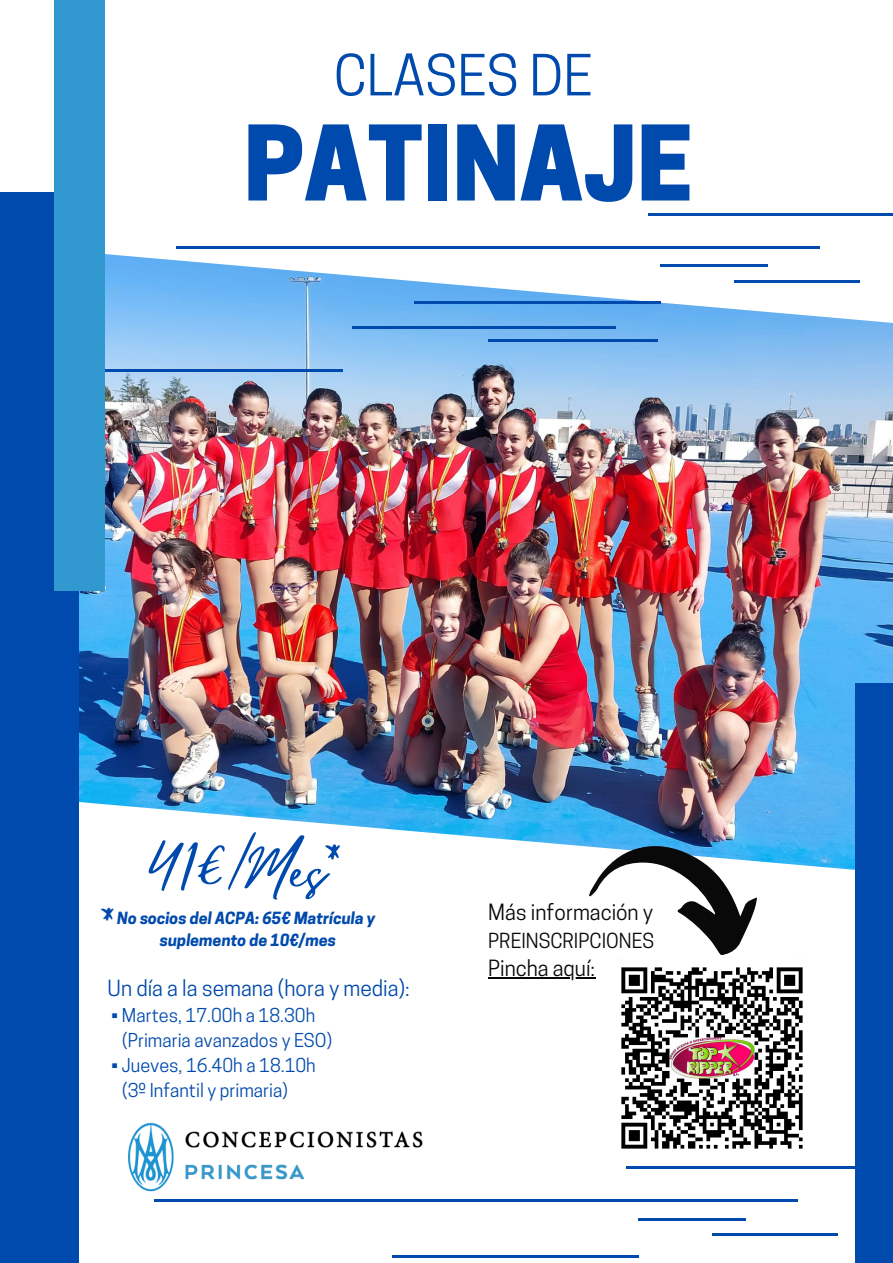
<style>
.page{position:relative;width:893px;height:1263px;background:#fff}
.page>*{position:absolute;margin:0;border:0;box-sizing:border-box;transform-origin:0 0}
.t1{font:800 97.57px "Cooper Hewitt";color:#004aad}
.t2{font:53.25px "Mistrully";color:#004aad}
.t3{font:53.25px "Cooper Hewitt";color:#004aad}
.t4{font:45px "Mistrully";color:#004aad}
.t5{font:21px "Cooper Hewitt";color:#004aad}
.t6{font:21px "Cooper Hewitt";color:#090909}
.t7{font:19.5px "Cooper Hewitt";color:#090909}
.t8{font:18px "Cooper Hewitt";color:#004aad}
.t9{font:italic 700 15.75px "Cooper Hewitt";color:#004aad}
</style>
<div class="page">
<img style="left:79px;top:244px;width:814px;height:626px">
<hr style="left:649px;top:214px;width:244px;height:2px;background:#004aad">
<hr style="left:660px;top:265px;width:108px;height:2px;background:#004aad">
<hr style="left:734px;top:280px;width:126px;height:2px;background:#004aad">
<hr style="left:414px;top:302px;width:246px;height:2px;background:#004aad">
<hr style="left:352px;top:326px;width:263px;height:2px;background:#004aad">
<hr style="left:488px;top:339px;width:169px;height:2px;background:#004aad">
<hr style="left:176px;top:246px;width:644px;height:2px;background:#004aad">
<hr style="left:14px;top:369px;width:329px;height:3px;background:#004aad">
<div style="left:0;top:192px;width:79px;height:1071px;background:#004aad"></div>
<div style="left:54px;top:0;width:50px;height:590px;background:#3198d0"></div>
<div style="left:855px;top:683px;width:38px;height:580px;background:#004aad"></div>
<hr style="left:626px;top:1167px;width:267px;height:2px;background:#004aad">
<hr style="left:638px;top:1218px;width:108px;height:2px;background:#004aad">
<hr style="left:712px;top:1233px;width:126px;height:2px;background:#004aad">
<hr style="left:392px;top:1255px;width:246px;height:2px;background:#004aad">
<hr style="left:154px;top:1199px;width:644px;height:2px;background:#004aad">
<img style="left:128px;top:1122px;width:295px;height:70px">
<svg style="left:581px;top:826px;width:186px;height:153px"></svg>
<img style="left:614px;top:960px;width:189px;height:189px">
<hr style="left:488px;top:977px;width:107px;height:2px;background:#090909">
<p class="t3" style="left:334px;top:55px;width:260px">CLASES DE</p>
<p class="t1" style="left:243px;top:127px;width:451px">PATINAJE</p>
<p class="t2" style="left:148px;top:827px;width:194px">41€/Mes*</p>
<p class="t4" style="left:101px;top:893px;width:15px">*</p>
<p class="t9" style="left:117px;top:912px;width:260px">No socios del ACPA: 65€ Matrícula y</p>
<p class="t9" style="left:160px;top:934px;width:178px">suplemento de 10€/mes</p>
<p class="t5" style="left:108px;top:980px;width:303px">Un día a la semana (hora y media):</p>
<p class="t8" style="left:111px;top:1009px;width:205px">• Martes, 17.00h a 18.30h</p>
<p class="t8" style="left:122px;top:1033px;width:212px">(Primaria avanzados y ESO)</p>
<p class="t8" style="left:111px;top:1058px;width:206px">• Jueves, 16.40h a 18.10h</p>
<p class="t8" style="left:122px;top:1083px;width:167px">(3º Infantil y primaria)</p>
<p class="t6" style="left:488px;top:904px;width:166px">Más información y</p>
<p class="t7" style="left:488px;top:933px;width:167px">PREINSCRIPCIONES</p>
<p class="t6" style="left:488px;top:960px;width:108px">Pincha aquí:</p>
</div>
